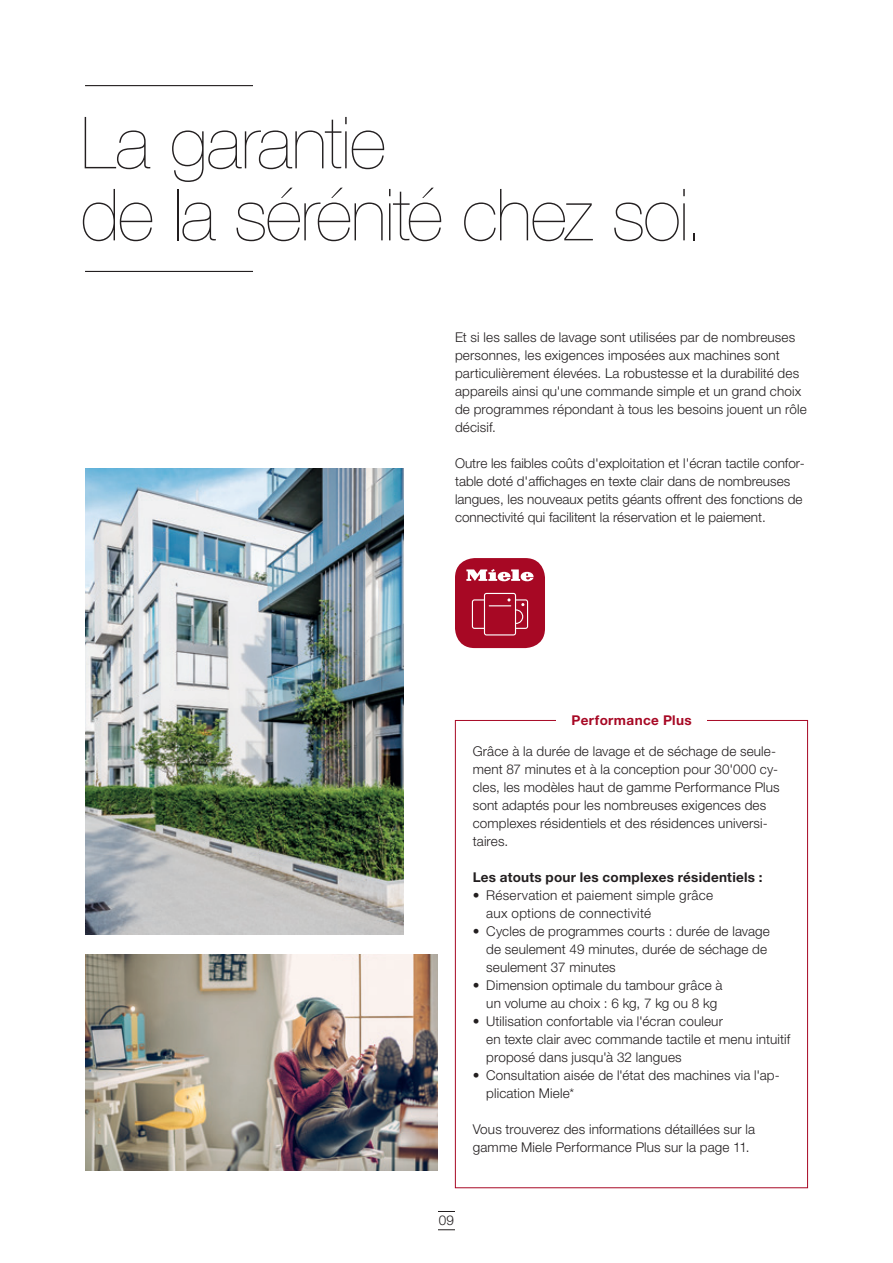
<style>
.page{position:relative;width:893px;height:1263px;background:#fff}
.page>*{position:absolute;margin:0;border:0;box-sizing:border-box;transform-origin:0 0}
.t1{font:200 72px/72px "Helvetica Neue LTW1 G";letter-spacing:-.02em;color:#231f20}
.t2{font:300 13.5px/18px "Helvetica Neue LTW1 G";letter-spacing:.01em;color:#231f20}
.t3{font:700 13.5px "Helvetica Neue LTW1 G";letter-spacing:.02em;color:#231f20}
.t4{font:700 13.5px "Helvetica Neue LTW1 G";letter-spacing:.03em;color:#a70824}
</style>
<div class="page">
<img style="left:85px;top:468px;width:319px;height:466px">
<div style="left:455px;top:558px;width:90px;height:90px;background:#a70824;border-radius:20px"></div>
<svg style="left:472px;top:593px;width:56px;height:42px"></svg>
<svg style="left:466px;top:569px;width:68px;height:12px"></svg>
<img style="left:85px;top:954px;width:353px;height:216px">
<hr style="left:85px;top:85px;width:168px;height:1px;background:#231f20">
<hr style="left:85px;top:271px;width:168px;height:1px;background:#231f20">
<svg style="left:438px;top:1211px;width:17px;height:1px"></svg>
<svg style="left:438px;top:1229px;width:17px;height:1px"></svg>
<h1 class="t1" style="left:81px;top:107px;width:625px">La garantie<br>de la sérénité chez soi.</h1>
<p class="t2" style="left:455px;top:328px;width:353px">Et si les salles de lavage sont utilisées par de nombreuses personnes, les exigences imposées aux machines sont particulièrement élevées. La robustesse et la durabilité des appareils ainsi qu'une commande simple et un grand choix de programmes répondant à tous les besoins jouent un rôle décisif.</p>
<p class="t2" style="left:455px;top:454px;width:351px">Outre les faibles coûts d'exploitation et l'écran tactile confor&shy;table doté d'affichages en texte clair dans de nombreuses langues, les nouveaux petits géants offrent des fonctions de connectivité qui facilitent la réservation et le paiement.</p>
<p class="t4" style="left:572px;top:712px;width:122px">Performance Plus</p>
<p class="t2" style="left:473px;top:742px;width:309px">Grâce à la durée de lavage et de séchage de seule&shy;ment 87 minutes et à la conception pour 30'000 cy&shy;cles, les modèles haut de gamme Performance Plus sont adaptés pour les nombreuses exigences des complexes résidentiels et des résidences universi&shy;taires.</p>
<p class="t3" style="left:473px;top:869px;width:291px">Les atouts pour les complexes résidentiels :</p>
<p class="t2" style="left:486px;top:886px;width:228px;text-indent:-14px">• Réservation et paiement simple grâce aux options de connectivité</p>
<p class="t2" style="left:486px;top:922px;width:285px;text-indent:-14px">• Cycles de programmes courts : durée de lavage de seulement 49 minutes, durée de séchage de seulement 37 minutes</p>
<p class="t2" style="left:473px;top:976px;width:251px;text-align:center">• Dimension optimale du tambour grâce à un volume au choix : 6 kg, 7 kg ou 8 kg</p>
<p class="t2" style="left:486px;top:1012px;width:305px;text-indent:-14px">• Utilisation confortable via l'écran couleur<br>en texte clair avec commande tactile et menu intuitif proposé dans jusqu'à 32 langues</p>
<p class="t2" style="left:486px;top:1066px;width:295px;text-indent:-14px">• Consultation aisée de l'état des machines via l'ap&shy;plication Miele*</p>
<p class="t2" style="left:473px;top:1120px;width:284px">Vous trouverez des informations détaillées sur la gamme Miele Performance Plus sur la page 11.</p>
<p class="t2" style="left:439px;top:1211px;width:17px">09</p>
</div>
